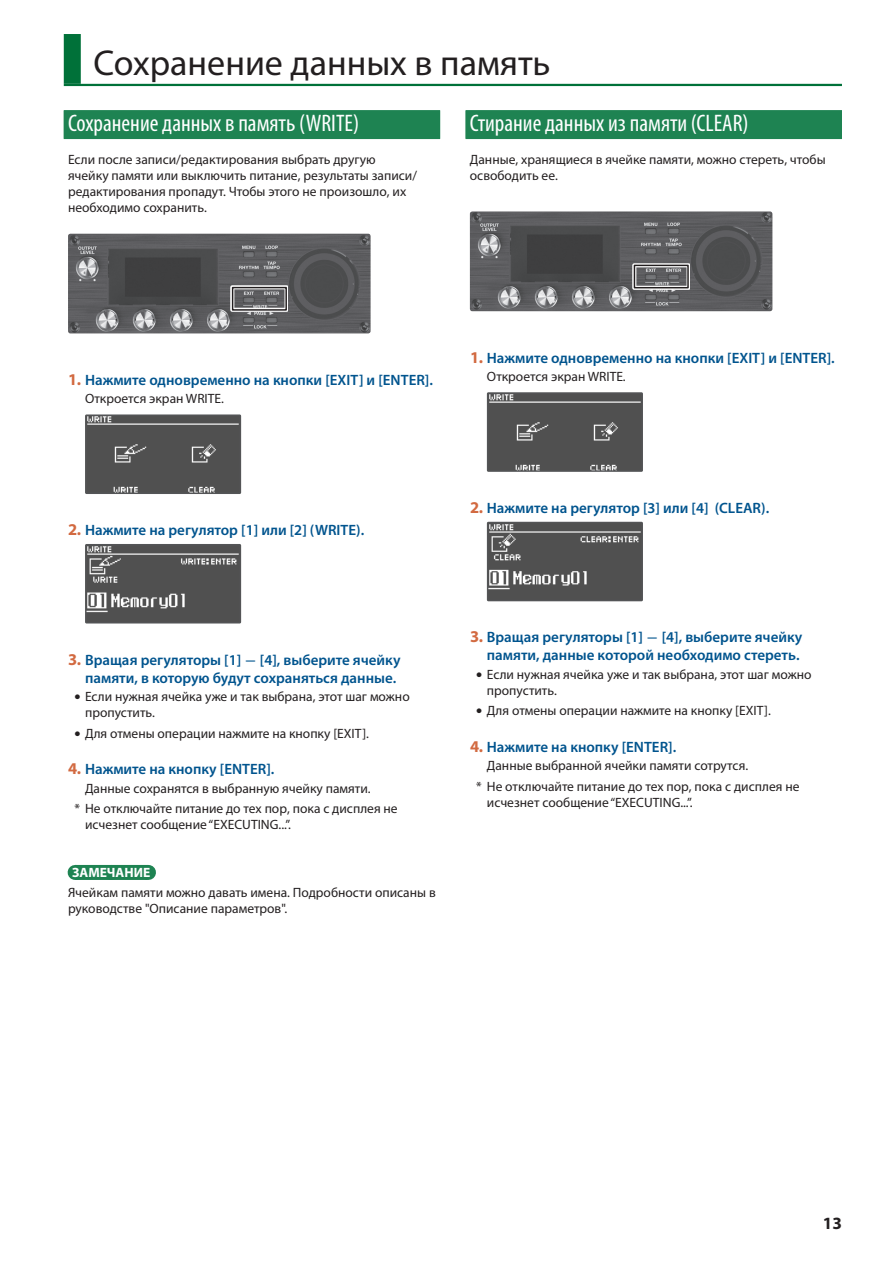
<style>
.page{position:relative;width:893px;height:1263px;background:#fff}
.page>*{position:absolute;margin:0;border:0;box-sizing:border-box;transform-origin:0 0}
.Head_1{font:36px "Myriad Pro";color:#231f20}
.Head_2{font:condensed 24px "Myriad Pro";color:#fff}
.t1{font:700 17.25px "Myriad Pro";color:#231f20}
.t2{font:600 15px/18px "Myriad Pro";color:#00548e}
.Lead_Body{font:13.5px/16.2px "Myriad Pro";color:#231f20}
.Body{font:13.5px "Myriad Pro";color:#231f20}
.Lead_Icon_MEMO{font:700 13.5px "Myriad Pro";color:#fff}
.s1{font-weight:700;font-size:16.5px;color:#d26a41}
.s2{font-family:"Arial Narrow";font-weight:400}
.s3{font-family:"Roland Owners Manual 01 rev 1"}
</style>
<div class="page">
<div style="left:64px;top:34px;width:17px;height:50px;background:#007139"></div>
<hr style="left:64px;top:84px;width:778px;height:2px;background:#007139">
<div style="left:64px;top:110px;width:376px;height:29px;background:#1e8352"></div>
<div style="left:75px;top:865px;width:72px;height:15px;background:#1e8352"></div>
<svg style="left:147px;top:865px;width:1px;height:15px"></svg>
<img style="left:68px;top:234px;width:303px;height:99px">
<svg style="left:230px;top:285px;width:58px;height:27px"></svg>
<div style="left:232px;top:287px;width:55px;height:24px;border:1px solid #231f20"></div>
<img style="left:88px;top:417px;width:150px;height:74px">
<div style="left:85px;top:414px;width:156px;height:80px;border:2px solid #545557"></div>
<img style="left:88px;top:547px;width:150px;height:73px">
<div style="left:85px;top:544px;width:156px;height:79px;border:2px solid #545557"></div>
<div style="left:466px;top:110px;width:376px;height:29px;background:#1e8352"></div>
<img style="left:470px;top:211px;width:302px;height:100px">
<svg style="left:632px;top:263px;width:58px;height:27px"></svg>
<div style="left:634px;top:265px;width:55px;height:23px;border:1px solid #231f20"></div>
<img style="left:490px;top:395px;width:150px;height:74px">
<div style="left:487px;top:392px;width:156px;height:80px;border:2px solid #545557"></div>
<img style="left:490px;top:525px;width:150px;height:73px">
<div style="left:487px;top:522px;width:156px;height:79px;border:2px solid #545557"></div>
<p class="Head_1" style="left:94px;top:41px;width:458px">Сохранение данных в память</p>
<p class="Head_2" style="left:68px;top:109px;width:293px">Сохранение данных в память (WRITE)</p>
<p class="Lead_Body" style="left:68px;top:151px;width:350px">Если после записи/редактирования выбрать другую ячейку памяти или выключить питание, результаты записи/ редактирования пропадут. Чтобы этого не произошло, их необходимо сохранить.</p>
<p class="Head_2" style="left:470px;top:109px;width:280px">Стирание данных из памяти (CLEAR)</p>
<p class="Lead_Body" style="left:470px;top:151px;width:357px">Данные, хранящиеся в ячейке памяти, можно стереть, чтобы освободить ее.</p>
<p class="t2" style="left:68px;top:371px;width:365px"><span class="s1">1.</span> Нажмите одновременно на кнопки [EXIT] и [ENTER].</p>
<p class="Body" style="left:85px;top:391px;width:139px">Откроется экран WRITE.</p>
<p class="t2" style="left:470px;top:348px;width:365px"><span class="s1">1.</span> Нажмите одновременно на кнопки [EXIT] и [ENTER].</p>
<p class="Body" style="left:487px;top:368px;width:139px">Откроется экран WRITE.</p>
<p class="t2" style="left:68px;top:521px;width:296px"><span class="s1">2.</span> Нажмите на регулятор [1] или [2] (WRITE).</p>
<p class="t2" style="left:470px;top:498px;width:299px"><span class="s1">2.</span> Нажмите на регулятор [3] или [4] (CLEAR).</p>
<p class="t2" style="left:85px;top:650px;width:317px;text-indent:-17px"><span class="s1">3.</span> Вращая регуляторы [1] <span class="s2">―</span> [4], выберите ячейку памяти, в которую будут сохраняться данные.</p>
<p class="Lead_Body" style="left:85px;top:688px;width:326px;text-indent:-11px"><span class="s3">5</span> Если нужная ячейка уже и так выбрана, этот шаг можно пропустить.</p>
<p class="Lead_Body" style="left:74px;top:725px;width:295px"><span class="s3">5</span> Для отмены операции нажмите на кнопку [EXIT].</p>
<p class="t2" style="left:68px;top:760px;width:206px"><span class="s1">4.</span> Нажмите на кнопку [ENTER].</p>
<p class="Body" style="left:85px;top:780px;width:286px">Данные сохранятся в выбранную ячейку памяти.</p>
<p class="Lead_Body" style="left:85px;top:800px;width:314px;text-indent:-11px">* Не отключайте питание до тех пор, пока с дисплея не исчезнет сообщение “EXECUTING...”.</p>
<p class="Lead_Icon_MEMO" style="left:72px;top:863px;width:80px">ЗАМЕЧАНИЕ</p>
<p class="Lead_Body" style="left:68px;top:884px;width:369px">Ячейкам памяти можно давать имена. Подробности описаны в руководстве "Описание параметров".</p>
<p class="t2" style="left:470px;top:628px;width:334px;text-align:right"><span class="s1">3.</span> Вращая регуляторы [1] <span class="s2">―</span> [4], выберите ячейку памяти, данные которой необходимо стереть.</p>
<p class="Lead_Body" style="left:487px;top:666px;width:326px;text-indent:-11px"><span class="s3">5</span> Если нужная ячейка уже и так выбрана, этот шаг можно пропустить.</p>
<p class="Lead_Body" style="left:476px;top:702px;width:295px"><span class="s3">5</span> Для отмены операции нажмите на кнопку [EXIT].</p>
<p class="t2" style="left:470px;top:738px;width:206px"><span class="s1">4.</span> Нажмите на кнопку [ENTER].</p>
<p class="Body" style="left:487px;top:757px;width:262px">Данные выбранной ячейки памяти сотрутся.</p>
<p class="Lead_Body" style="left:487px;top:778px;width:314px;text-indent:-11px">* Не отключайте питание до тех пор, пока с дисплея не исчезнет сообщение “EXECUTING...”.</p>
<p class="t1" style="left:823px;top:1212px;width:21px">13</p>
</div>
